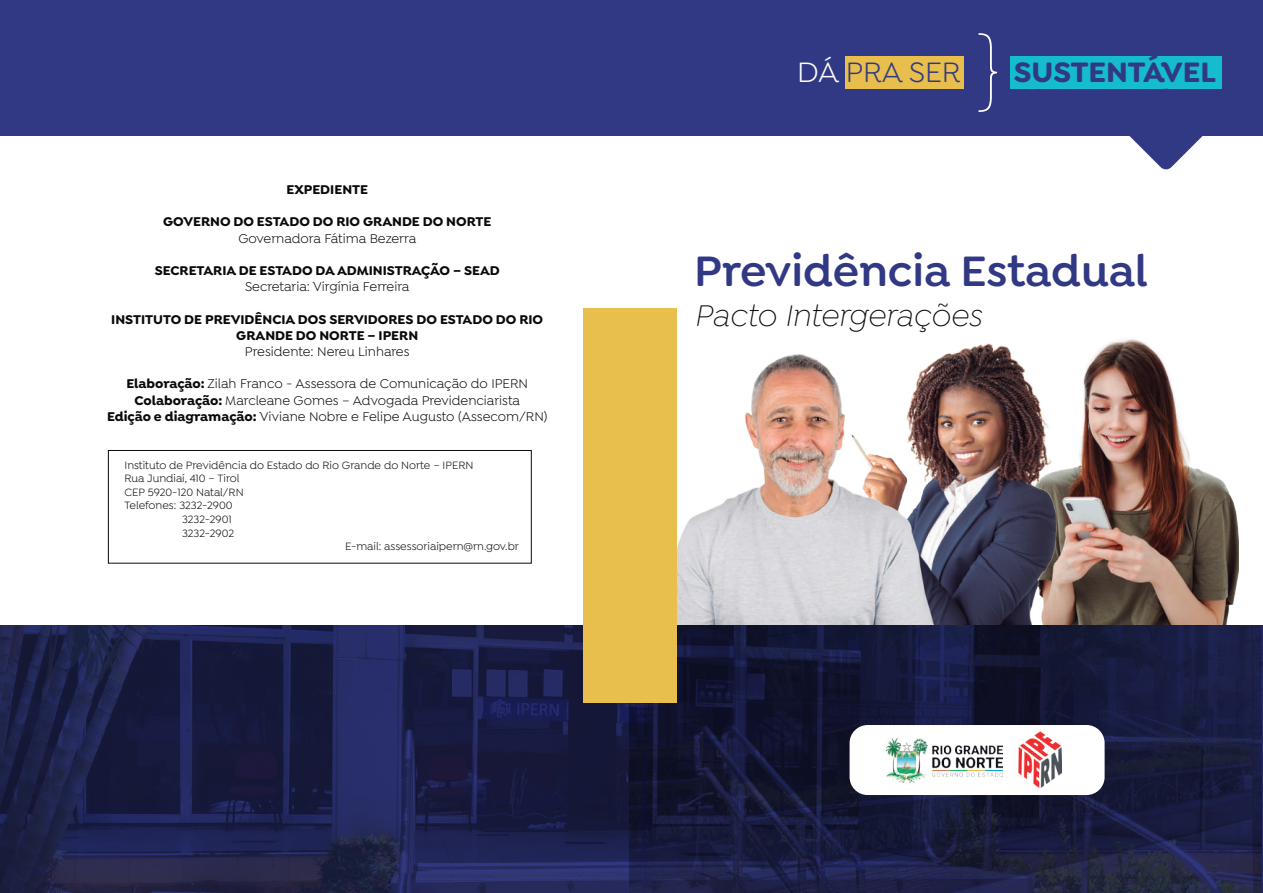
<style>
.page{position:relative;width:1263px;height:893px;background:#fff}
.page>*{position:absolute;margin:0;border:0;box-sizing:border-box;transform-origin:0 0}
.t1{font:100 92.25px "Isidora Soft";color:#fff}
.t2{font:600 45.3px "Isidora Soft";color:#323984}
.t3{font:italic 300 31.8px "Isidora Soft";color:#0c090d}
.t4{font:700 29.85px "Isidora Soft";color:#323984}
.t5{font:29.85px "Isidora Soft";color:#323984}
.t6{font:13.5px/16.2px "Isidora Soft";color:#0c090d;text-align:center}
.t7{font:700 13.5px/16.2px "Isidora Soft";color:#0c090d;text-align:center}
.t8{font:11.25px "Isidora Soft";color:#0c090d}
.s1{font-weight:700}
.s2{color:#fff}
</style>
<div class="page">
<img style="left:1058px;top:339px;width:180px;height:287px">
<img style="left:850px;top:343px;width:208px;height:283px">
<img style="left:676px;top:352px;width:257px;height:273px">
<img style="left:0;top:626px;width:630px;height:267px">
<img style="left:630px;top:626px;width:633px;height:267px">
<div style="left:0;top:0;width:1263px;height:135px;background:#323984"></div>
<div style="left:845px;top:56px;width:119px;height:33px;background:#e8be4c"></div>
<div style="left:1010px;top:56px;width:211px;height:33px;background:#14bccd"></div>
<div style="left:583px;top:308px;width:93px;height:395px;background:#e8be4c"></div>
<svg style="left:1125px;top:88px;width:82px;height:82px"></svg>
<div style="left:849px;top:725px;width:255px;height:70px;background:#fff;border-radius:18px"></div>
<img style="left:1018px;top:732px;width:43px;height:56px">
<img style="left:886px;top:737px;width:116px;height:46px">
<div style="left:108px;top:450px;width:424px;height:114px;border:1px solid #0c090d"></div>
<p class="t7" style="left:286px;top:181px;width:83px">EXPEDIENTE</p>
<p class="t7" style="left:163px;top:214px;width:330px">GOVERNO DO ESTADO DO RIO GRANDE DO NORTE</p>
<p class="t6" style="left:238px;top:230px;width:179px">Governadora Fátima Bezerra</p>
<p class="t7" style="left:155px;top:262px;width:347px">SECRETARIA DE ESTADO DA ADMINISTRAÇÃO – SEAD</p>
<p class="t6" style="left:245px;top:279px;width:166px">Secretaria: Virgínia Ferreira</p>
<p class="t7" style="left:111px;top:311px;width:433px">INSTITUTO DE PREVIDÊNCIA DOS SERVIDORES DO ESTADO DO RIO<br>GRANDE DO NORTE – IPERN</p>
<p class="t6" style="left:245px;top:343px;width:166px">Presidente: Nereu Linhares</p>
<p class="t6" style="left:107px;top:376px;width:442px"><span class="s1">Elaboração:</span> Zilah Franco - Assessora de Comunicação do IPERN<br><span class="s1">Colaboração:</span> Marcleane Gomes – Advogada Previdenciarista<br><span class="s1">Edição e diagramação:</span> Viviane Nobre e Felipe Augusto (Assecom/RN)</p>
<p class="t8" style="left:125px;top:459px;width:350px">Instituto de Previdência do Estado do Rio Grande do Norte – IPERN</p>
<p class="t8" style="left:125px;top:472px;width:116px">Rua Jundiaí, 410 – Tirol</p>
<p class="t8" style="left:125px;top:486px;width:121px">CEP 5920-120 Natal/RN</p>
<p class="t8" style="left:125px;top:499px;width:110px">Telefones: 3232-2900</p>
<p class="t8" style="left:182px;top:513px;width:51px">3232-2901</p>
<p class="t8" style="left:182px;top:527px;width:54px">3232-2902</p>
<p class="t8" style="left:345px;top:540px;width:175px">E-mail: assessoriaipern@rn.gov.br</p>
<h3 class="t5" style="left:797px;top:55px;width:165px"><span class="s2">DÁ</span> PRA SER</h3>
<h1 class="t1" style="left:977px;top:22px;width:25px">}</h1>
<h3 class="t4" style="left:1014px;top:53px;width:204px">SUSTENTÁVEL</h3>
<h2 class="t2" style="left:694px;top:244px;width:455px">Previdência Estadual</h2>
<h3 class="t3" style="left:694px;top:299px;width:289px">Pacto Intergerações</h3>
</div>
